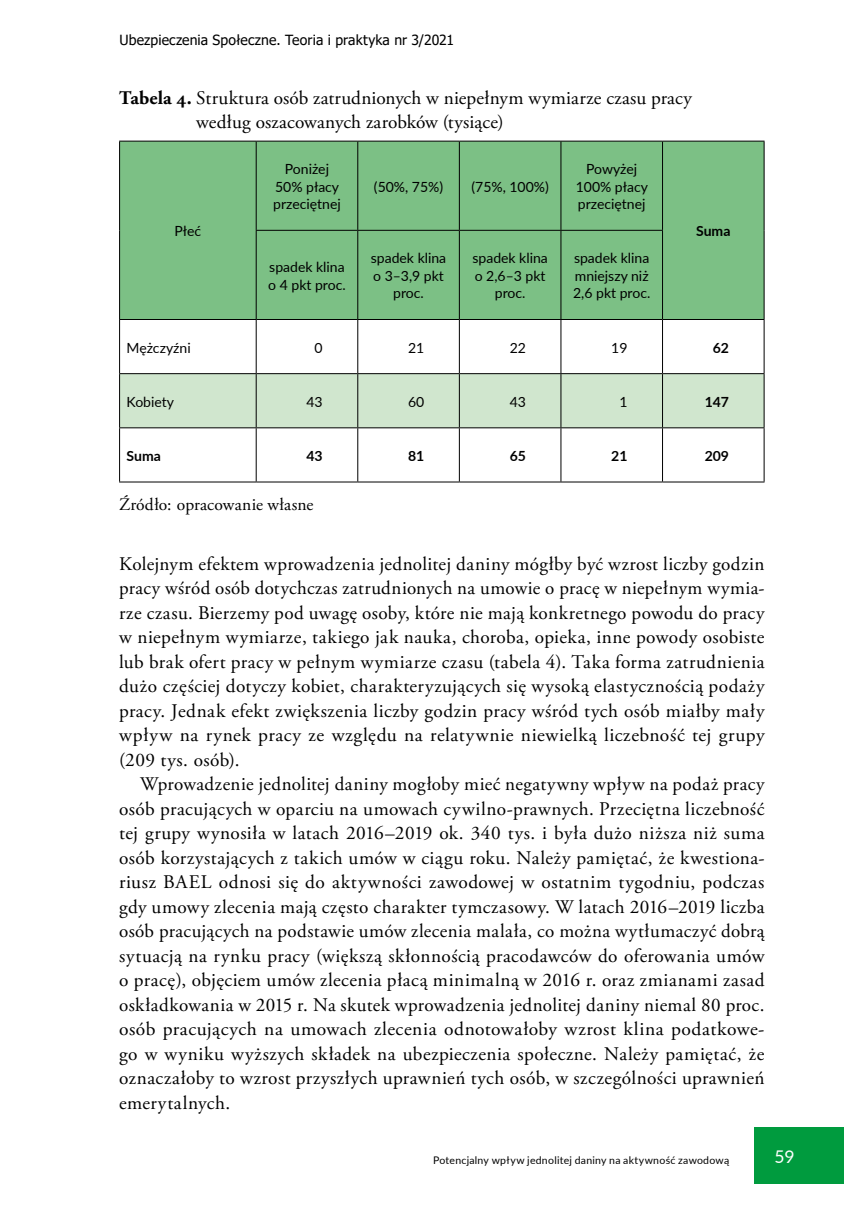
<style>
.page{position:relative;width:844px;height:1206px;background:#fff}
.page>*{position:absolute;margin:0;border:0;box-sizing:border-box;transform-origin:0 0}
.t1{font:19.25px/24.5px "Adobe Garamond Pro";letter-spacing:.015em;color:#000;text-align:justify}
.t2{font:17.5px "Adobe Garamond Pro";letter-spacing:.01em;color:#000}
.t3{font:17.5px "Lato";color:#fff}
.t4{font:14px/17.5px "Lato";color:#000;text-align:center}
.t5{font:14px "Tahoma";letter-spacing:.01em;color:#000}
.t6{font:700 14px "Lato";color:#000}
.t7{font:10.5px "Lato";letter-spacing:.025em;color:#000}
.s1{font-weight:700}
</style>
<div class="page">
<div style="left:754px;top:1127px;width:89px;height:56px;background:#009b3e"></div>
<div style="left:120px;top:142px;width:643px;height:177px;background:#7cc085"></div>
<div style="left:120px;top:374px;width:643px;height:53px;background:#d0e6ce"></div>
<hr style="left:357px;top:141px;width:1px;height:89px;background:#000">
<hr style="left:459px;top:141px;width:1px;height:89px;background:#000">
<hr style="left:560px;top:141px;width:1px;height:89px;background:#000">
<hr style="left:256px;top:230px;width:101px;height:1px;background:#000">
<hr style="left:357px;top:230px;width:102px;height:1px;background:#000">
<hr style="left:357px;top:231px;width:1px;height:88px;background:#000">
<hr style="left:459px;top:230px;width:101px;height:1px;background:#000">
<hr style="left:459px;top:231px;width:1px;height:88px;background:#000">
<hr style="left:560px;top:230px;width:102px;height:1px;background:#000">
<hr style="left:560px;top:231px;width:1px;height:88px;background:#000">
<hr style="left:256px;top:320px;width:1px;height:53px;background:#000">
<hr style="left:357px;top:320px;width:1px;height:53px;background:#000">
<hr style="left:459px;top:320px;width:1px;height:53px;background:#000">
<hr style="left:560px;top:320px;width:1px;height:53px;background:#000">
<hr style="left:662px;top:320px;width:1px;height:53px;background:#000">
<hr style="left:119px;top:373px;width:137px;height:1px;background:#000">
<hr style="left:256px;top:373px;width:101px;height:1px;background:#000">
<hr style="left:256px;top:374px;width:1px;height:53px;background:#000">
<hr style="left:357px;top:373px;width:102px;height:1px;background:#000">
<hr style="left:357px;top:374px;width:1px;height:53px;background:#000">
<hr style="left:459px;top:373px;width:101px;height:1px;background:#000">
<hr style="left:459px;top:374px;width:1px;height:53px;background:#000">
<hr style="left:560px;top:373px;width:102px;height:1px;background:#000">
<hr style="left:560px;top:374px;width:1px;height:53px;background:#000">
<hr style="left:662px;top:373px;width:102px;height:1px;background:#000">
<hr style="left:662px;top:374px;width:1px;height:53px;background:#000">
<hr style="left:119px;top:427px;width:137px;height:1px;background:#000">
<hr style="left:256px;top:427px;width:101px;height:1px;background:#000">
<hr style="left:256px;top:428px;width:1px;height:53px;background:#000">
<hr style="left:357px;top:427px;width:102px;height:1px;background:#000">
<hr style="left:357px;top:428px;width:1px;height:53px;background:#000">
<hr style="left:459px;top:427px;width:101px;height:1px;background:#000">
<hr style="left:459px;top:428px;width:1px;height:53px;background:#000">
<hr style="left:560px;top:427px;width:102px;height:1px;background:#000">
<hr style="left:560px;top:428px;width:1px;height:53px;background:#000">
<hr style="left:662px;top:427px;width:102px;height:1px;background:#000">
<hr style="left:662px;top:428px;width:1px;height:53px;background:#000">
<hr style="left:119px;top:320px;width:1px;height:53px;background:#000">
<hr style="left:763px;top:320px;width:1px;height:53px;background:#000">
<hr style="left:119px;top:374px;width:1px;height:53px;background:#000">
<hr style="left:763px;top:374px;width:1px;height:53px;background:#000">
<hr style="left:119px;top:428px;width:1px;height:53px;background:#000">
<hr style="left:763px;top:428px;width:1px;height:53px;background:#000">
<hr style="left:119px;top:481px;width:137px;height:1px;background:#000">
<hr style="left:256px;top:481px;width:101px;height:1px;background:#000">
<hr style="left:357px;top:481px;width:102px;height:1px;background:#000">
<hr style="left:459px;top:481px;width:101px;height:1px;background:#000">
<hr style="left:560px;top:481px;width:102px;height:1px;background:#000">
<hr style="left:662px;top:481px;width:102px;height:1px;background:#000">
<hr style="left:256px;top:141px;width:101px;height:1px;background:#000">
<hr style="left:357px;top:141px;width:102px;height:1px;background:#000">
<hr style="left:459px;top:141px;width:101px;height:1px;background:#000">
<hr style="left:560px;top:141px;width:102px;height:1px;background:#000">
<hr style="left:256px;top:319px;width:101px;height:1px;background:#000">
<hr style="left:357px;top:319px;width:102px;height:1px;background:#000">
<hr style="left:459px;top:319px;width:101px;height:1px;background:#000">
<hr style="left:560px;top:319px;width:102px;height:1px;background:#000">
<hr style="left:119px;top:141px;width:137px;height:1px;background:#000">
<hr style="left:119px;top:141px;width:1px;height:89px;background:#000">
<hr style="left:256px;top:141px;width:1px;height:89px;background:#000">
<hr style="left:119px;top:230px;width:1px;height:89px;background:#000">
<hr style="left:256px;top:231px;width:1px;height:88px;background:#000">
<hr style="left:119px;top:319px;width:137px;height:1px;background:#000">
<hr style="left:662px;top:141px;width:102px;height:1px;background:#000">
<hr style="left:662px;top:141px;width:1px;height:89px;background:#000">
<hr style="left:763px;top:141px;width:1px;height:89px;background:#000">
<hr style="left:662px;top:231px;width:1px;height:88px;background:#000">
<hr style="left:763px;top:230px;width:1px;height:89px;background:#000">
<hr style="left:662px;top:319px;width:102px;height:1px;background:#000">
<p class="t5" style="left:119px;top:30px;width:336px">Ubezpieczenia Społeczne. Teoria i praktyka nr 3/2021</p>
<p class="t1" style="left:196px;top:86px;width:497px;text-indent:-77px"><span class="s1">Tabela 4.</span> Struktura osób zatrudnionych w niepełnym wymiarze czasu pracy według oszacowanych zarobków (tysiące)</p>
<p class="t4" style="left:174px;top:222px;width:28px">Płeć</p>
<p class="t4" style="left:273px;top:160px;width:69px">Poniżej<br>50% płacy przeciętnej</p>
<p class="t4" style="left:374px;top:177px;width:71px">(50%, 75%)</p>
<p class="t4" style="left:471px;top:177px;width:79px">(75%, 100%)</p>
<p class="t4" style="left:575px;top:160px;width:74px">Powyżej<br>100% płacy przeciętnej</p>
<p class="t4" style="left:268px;top:258px;width:79px;text-align:left">spadek klina o 4 pkt proc.</p>
<p class="t4" style="left:371px;top:249px;width:77px">spadek klina o 3–3,9 pkt proc.</p>
<p class="t4" style="left:472px;top:249px;width:77px">spadek klina o 2,6–3 pkt proc.</p>
<p class="t4" style="left:573px;top:249px;width:79px;text-align:justify">spadek klina mniejszy niż 2,6 pkt proc.</p>
<p class="t6" style="left:696px;top:221px;width:36px">Suma</p>
<p class="t4" style="left:126px;top:338px;width:66px">Mężczyźni</p>
<p class="t4" style="left:314px;top:338px;width:10px">0</p>
<p class="t4" style="left:408px;top:338px;width:18px">21</p>
<p class="t4" style="left:509px;top:338px;width:18px">22</p>
<p class="t4" style="left:611px;top:338px;width:18px">19</p>
<p class="t6" style="left:712px;top:337px;width:18px">62</p>
<p class="t4" style="left:126px;top:392px;width:49px">Kobiety</p>
<p class="t4" style="left:306px;top:392px;width:18px">43</p>
<p class="t4" style="left:408px;top:392px;width:18px">60</p>
<p class="t4" style="left:509px;top:392px;width:18px">43</p>
<p class="t4" style="left:619px;top:392px;width:10px">1</p>
<p class="t6" style="left:704px;top:391px;width:26px">147</p>
<p class="t6" style="left:126px;top:445px;width:36px">Suma</p>
<p class="t6" style="left:306px;top:445px;width:18px">43</p>
<p class="t6" style="left:408px;top:445px;width:18px">81</p>
<p class="t6" style="left:509px;top:445px;width:18px">65</p>
<p class="t6" style="left:611px;top:445px;width:18px">21</p>
<p class="t6" style="left:704px;top:445px;width:26px">209</p>
<p class="t2" style="left:119px;top:494px;width:196px">Źródło: opracowanie własne</p>
<p class="t1" style="left:119px;top:552px;width:646px">Kolejnym efektem wprowadzenia jednolitej daniny mógłby być wzrost liczby godzin pracy wśród osób dotychczas zatrudnionych na umowie o pracę w niepełnym wymia&shy;rze czasu. Bierzemy pod uwagę osoby, które nie mają konkretnego powodu do pracy w niepełnym wymiarze, takiego jak nauka, choroba, opieka, inne powody osobiste lub brak ofert pracy w pełnym wymiarze czasu (tabela 4). Taka forma zatrudnienia dużo częściej dotyczy kobiet, charakteryzujących się wysoką elastycznością podaży pracy. Jednak efekt zwiększenia liczby godzin pracy wśród tych osób miałby mały wpływ na rynek pracy ze względu na relatywnie niewielką liczebność tej grupy (209 tys. osób).</p>
<p class="t1" style="left:119px;top:772px;width:646px;text-indent:21px">Wprowadzenie jednolitej daniny mogłoby mieć negatywny wpływ na podaż pracy osób pracujących w oparciu na umowach cywilno-prawnych. Przeciętna liczebność tej grupy wynosiła w latach 2016–2019 ok. 340 tys. i była dużo niższa niż suma osób korzystających z takich umów w ciągu roku. Należy pamiętać, że kwestiona&shy;riusz BAEL odnosi się do aktywności zawodowej w ostatnim tygodniu, podczas gdy umowy zlecenia mają często charakter tymczasowy. W latach 2016–2019 liczba osób pracujących na podstawie umów zlecenia malała, co można wytłumaczyć dobrą sytuacją na rynku pracy (większą skłonnością pracodawców do oferowania umów o pracę), objęciem umów zlecenia płacą minimalną w 2016 r. oraz zmianami zasad oskładkowania w 2015 r. Na skutek wprowadzenia jednolitej daniny niemal 80 proc. osób pracujących na umowach zlecenia odnotowałoby wzrost klina podatkowe&shy;go w wyniku wyższych składek na ubezpieczenia społeczne. Należy pamiętać, że oznaczałoby to wzrost przyszłych uprawnień tych osób, w szczególności uprawnień emerytalnych.</p>
<p class="t7" style="left:433px;top:1152px;width:298px">Potencjalny wpływ jednolitej daniny na aktywność zawodową</p>
<p class="t3" style="left:774px;top:1143px;width:22px">59</p>
</div>
